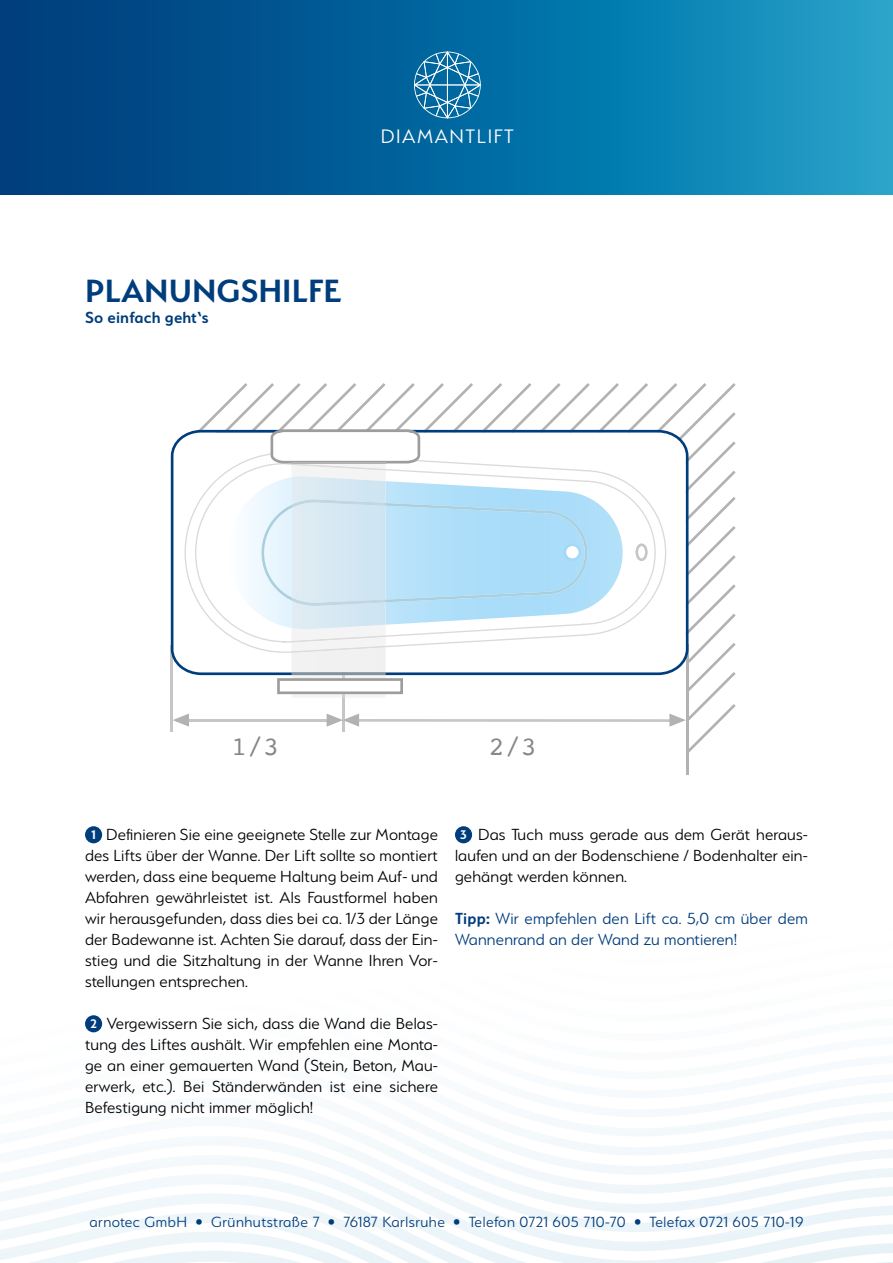
<style>
.page{position:relative;width:893px;height:1263px;background:#fff}
.page>*{position:absolute;margin:0;border:0;box-sizing:border-box;transform-origin:0 0}
.t1{font:600 36px "Serenity";color:#003d7c}
.t2{font:26.55px "Courier";color:#878787}
.t3{font:300 21.75px "Serenity";letter-spacing:.07em;color:#fff}
.t4{font:300 18px/21px "Serenity";letter-spacing:.01em;color:#000;text-align:justify}
.t5{font:300 18px/21px "Serenity";letter-spacing:.01em;color:#003d7c}
.t6{font:600 18px "Serenity";letter-spacing:.01em;color:#003d7c}
.t7{font:300 16.5px "Serenity";letter-spacing:.03em;color:#003d7c}
.s1{font-weight:600;font-size:13.95px;color:#fff}
.s2{font-weight:600}
</style>
<div class="page">
<svg style="left:718px;top:1103px;width:175px;height:19px"></svg>
<svg style="left:302px;top:1122px;width:591px;height:19px"></svg>
<svg style="left:156px;top:1141px;width:737px;height:19px"></svg>
<svg style="left:0;top:1160px;width:893px;height:19px"></svg>
<svg style="left:0;top:1179px;width:893px;height:19px;fill:#f5fafc"></svg>
<svg style="left:0;top:1198px;width:893px;height:19px;fill:#f3f8fb"></svg>
<svg style="left:0;top:1217px;width:893px;height:46px"></svg>
<svg style="left:0;top:0;width:893px;height:195px"></svg>
<div style="left:85px;top:826px;width:17px;height:17px;background:#003d7c;border-radius:50%"></div>
<div style="left:85px;top:1015px;width:17px;height:17px;background:#003d7c;border-radius:50%"></div>
<hr style="left:171px;top:645px;width:2px;height:86px;background:#c6c6c6">
<hr style="left:686px;top:645px;width:2px;height:130px;background:#b3b2b2">
<svg style="left:171px;top:430px;width:26px;height:245px"></svg>
<svg style="left:185px;top:452px;width:12px;height:201px"></svg>
<hr style="left:177px;top:719px;width:160px;height:3px;background:#c6c6c6">
<svg style="left:173px;top:713px;width:16px;height:14px"></svg>
<svg style="left:197px;top:383px;width:539px;height:373px"></svg>
<div style="left:455px;top:826px;width:17px;height:17px;background:#003d7c;border-radius:50%"></div>
<svg style="left:414px;top:52px;width:67px;height:66px"></svg>
<p class="t3" style="left:381px;top:125px;width:135px">DIAMANTLIFT</p>
<h1 class="t1" style="left:85px;top:271px;width:258px">PLANUNGSHILFE</h1>
<p class="t6" style="left:85px;top:308px;width:125px">So einfach geht‘s</p>
<h2 class="t2" style="left:231px;top:726px;width:49px">1/3</h2>
<h2 class="t2" style="left:489px;top:726px;width:49px">2/3</h2>
<p class="t4" style="left:85px;top:824px;width:354px;text-indent:6px"><span class="s1">1</span> Definieren Sie eine geeignete Stelle zur Montage des Lifts über der Wanne. Der Lift sollte so montiert werden, dass eine bequeme Haltung beim Auf- und Abfahren gewährleistet ist. Als Faustformel haben wir herausgefunden, dass dies bei ca. 1/3 der Länge der Badewanne ist. Achten Sie darauf, dass der Ein&shy;stieg und die Sitzhaltung in der Wanne Ihren Vor&shy;stellungen entsprechen.</p>
<p class="t4" style="left:85px;top:1013px;width:354px"><span class="s1">2</span> Vergewissern Sie sich, dass die Wand die Belas&shy;tung des Liftes aushält. Wir empfehlen eine Monta&shy;ge an einer gemauerten Wand (Stein, Beton, Mau&shy;erwerk, etc.). Bei Ständerwänden ist eine sichere Befestigung nicht immer möglich!</p>
<p class="t4" style="left:455px;top:824px;width:354px"><span class="s1">3</span> Das Tuch muss gerade aus dem Gerät heraus&shy;laufen und an der Bodenschiene / Bodenhalter ein&shy;gehängt werden können.</p>
<p class="t5" style="left:455px;top:908px;width:354px"><span class="s2">Tipp:</span> Wir empfehlen den Lift ca. 5,0 cm über dem<br>Wannenrand an der Wand zu montieren!</p>
<p class="t7" style="left:89px;top:1213px;width:716px">arnotec GmbH • Grünhutstraße 7 • 76187 Karlsruhe • Telefon 0721 605 710-70 • Telefax 0721 605 710-19</p>
</div>
